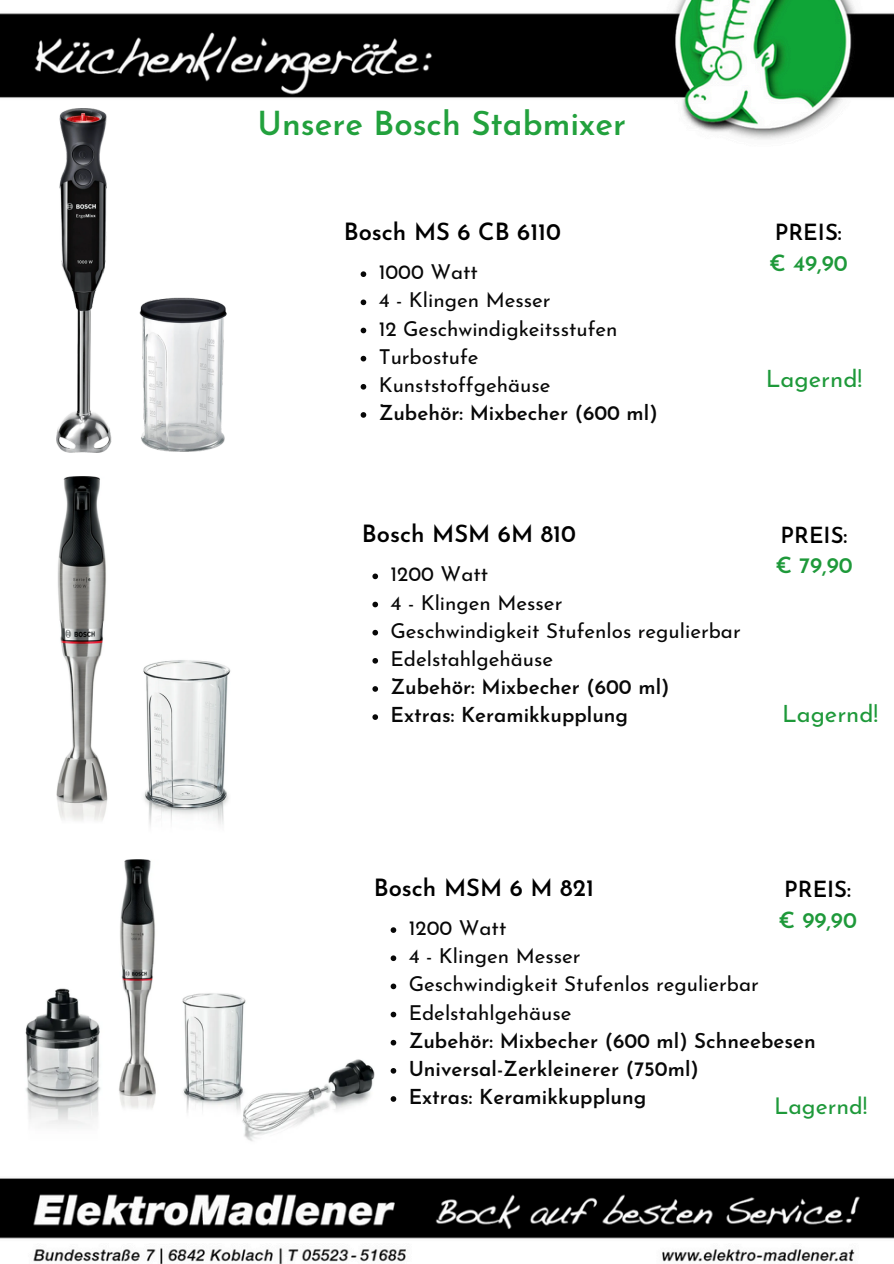
<style>
.page{position:relative;width:894px;height:1264px;background:#fff}
.page>*{position:absolute;margin:0;border:0;box-sizing:border-box;transform-origin:0 0}
.t1{font:600 33px "Josefin Sans";color:#22a13d}
.t2{font:23.85px "Josefin Sans";color:#1e993a}
.t3{font:600 23.7px "Josefin Sans";color:#000}
.t4{font:23.7px "Josefin Sans";color:#1e993a}
.t5{font:23.1px "Josefin Sans";color:#1e993a}
.t6{font:600 22.2px/31px "Josefin Sans";color:#000}
.t7{font:20.55px "Josefin Sans";color:#080808}
.t8{font:600 20.55px "Josefin Sans";color:#080808}
.s1{color:#1e993a}
</style>
<div class="page">
<img style="left:0;top:0;width:893px;height:1263px">
<img style="left:56px;top:108px;width:170px;height:344px">
<img style="left:56px;top:476px;width:175px;height:358px">
<img style="left:25px;top:859px;width:349px;height:285px">
<svg style="left:360px;top:271px;width:6px;height:6px"></svg>
<svg style="left:360px;top:299px;width:6px;height:6px"></svg>
<svg style="left:360px;top:328px;width:6px;height:5px"></svg>
<svg style="left:360px;top:356px;width:6px;height:5px"></svg>
<svg style="left:360px;top:384px;width:6px;height:5px"></svg>
<svg style="left:360px;top:412px;width:6px;height:6px"></svg>
<svg style="left:372px;top:573px;width:6px;height:6px"></svg>
<svg style="left:372px;top:601px;width:6px;height:6px"></svg>
<svg style="left:372px;top:630px;width:6px;height:5px"></svg>
<svg style="left:372px;top:658px;width:6px;height:5px"></svg>
<svg style="left:372px;top:686px;width:6px;height:5px"></svg>
<svg style="left:372px;top:714px;width:6px;height:6px"></svg>
<svg style="left:390px;top:927px;width:6px;height:5px"></svg>
<svg style="left:390px;top:955px;width:6px;height:6px"></svg>
<svg style="left:390px;top:983px;width:6px;height:6px"></svg>
<svg style="left:390px;top:1011px;width:6px;height:6px"></svg>
<svg style="left:390px;top:1039px;width:6px;height:6px"></svg>
<svg style="left:390px;top:1068px;width:6px;height:5px"></svg>
<svg style="left:390px;top:1096px;width:6px;height:5px"></svg>
<p class="t1" style="left:257px;top:110px;width:369px">Unsere Bosch Stabmixer</p>
<h1 class="t3" style="left:343px;top:222px;width:219px">Bosch MS 6 CB 6110</h1>
<p class="t6" style="left:768px;top:219px;width:80px">PREIS: <span class="s1">€ 49,90</span></p>
<h3 class="t7" style="left:378px;top:264px;width:101px">1000 Watt</h3>
<h2 class="t7" style="left:378px;top:292px;width:173px">4 - Klingen Messer</h2>
<p class="t7" style="left:378px;top:320px;width:240px">12 Geschwindigkeitsstufen</p>
<p class="t7" style="left:378px;top:348px;width:101px">Turbostufe</p>
<p class="t7" style="left:378px;top:376px;width:173px">Kunststoffgehäuse</p>
<p class="t8" style="left:378px;top:404px;width:280px">Zubehör: Mixbecher (600 ml)</p>
<p class="t2" style="left:765px;top:369px;width:98px">Lagernd!</p>
<h4 class="t3" style="left:362px;top:524px;width:215px">Bosch MSM 6M 810</h4>
<p class="t7" style="left:390px;top:566px;width:99px">1200 Watt</p>
<h3 class="t7" style="left:390px;top:594px;width:173px">4 - Klingen Messer</h3>
<h2 class="t7" style="left:390px;top:622px;width:351px">Geschwindigkeit Stufenlos regulierbar</h2>
<p class="t7" style="left:390px;top:650px;width:164px">Edelstahlgehäuse</p>
<p class="t8" style="left:390px;top:678px;width:280px">Zubehör: Mixbecher (600 ml)</p>
<p class="t8" style="left:390px;top:706px;width:239px">Extras: Keramikkupplung</p>
<p class="t6" style="left:775px;top:521px;width:79px">PREIS: <span class="s1">€ 79,90</span></p>
<p class="t4" style="left:781px;top:704px;width:98px">Lagernd!</p>
<p class="t3" style="left:373px;top:878px;width:222px">Bosch MSM 6 M 821</p>
<p class="t7" style="left:408px;top:919px;width:99px">1200 Watt</p>
<h4 class="t7" style="left:408px;top:947px;width:173px">4 - Klingen Messer</h4>
<p class="t7" style="left:408px;top:976px;width:351px">Geschwindigkeit Stufenlos regulierbar</p>
<h3 class="t7" style="left:408px;top:1004px;width:164px">Edelstahlgehäuse</h3>
<h2 class="t8" style="left:408px;top:1032px;width:408px">Zubehör: Mixbecher (600 ml) Schneebesen</h2>
<p class="t8" style="left:408px;top:1060px;width:291px">Universal-Zerkleinerer (750ml)</p>
<p class="t8" style="left:408px;top:1088px;width:239px">Extras: Keramikkupplung</p>
<p class="t6" style="left:778px;top:876px;width:80px;line-height:30.5px">PREIS: <span class="s1">€ 99,90</span></p>
<p class="t5" style="left:773px;top:1096px;width:95px">Lagernd!</p>
</div>
